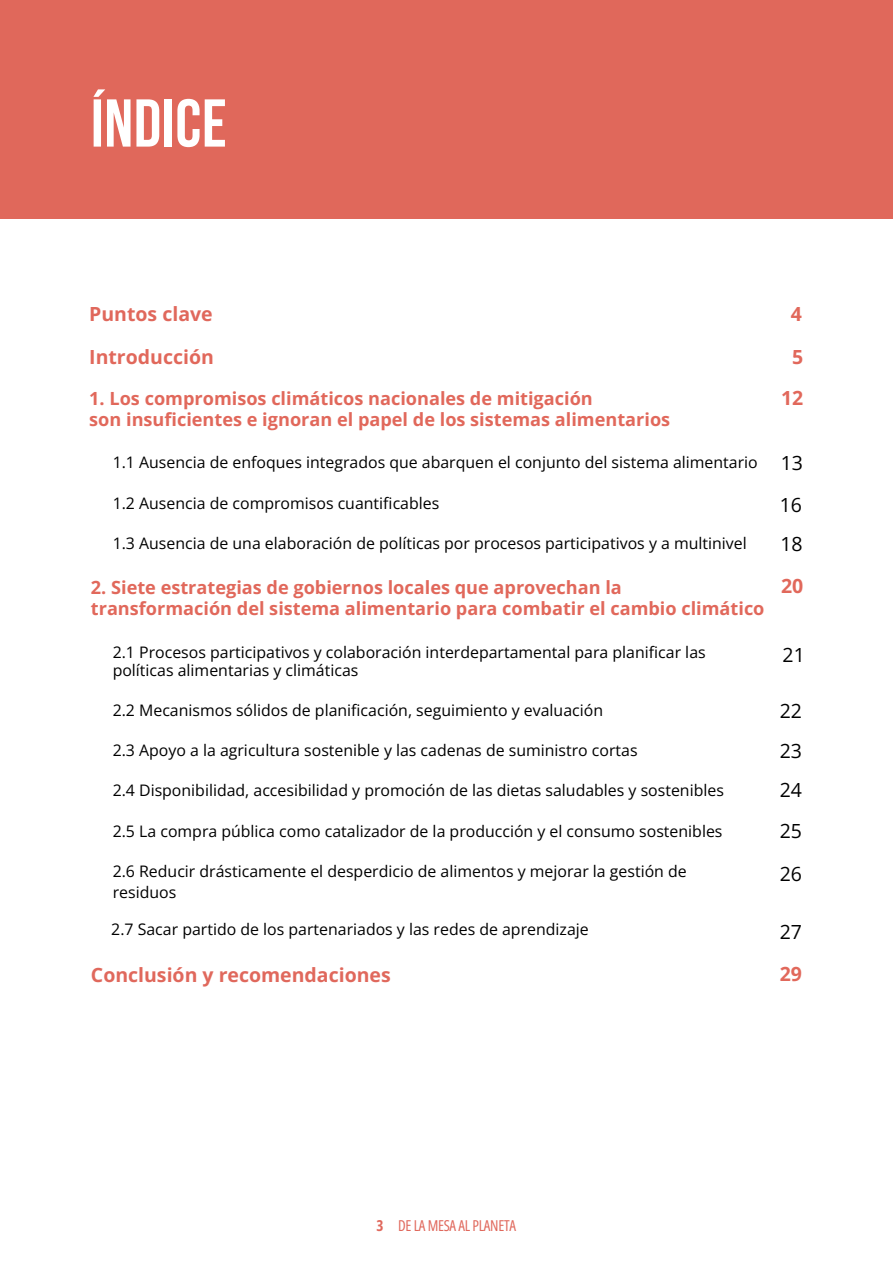
<style>
.page{position:relative;width:893px;height:1264px;background:#fff}
.page>*{position:absolute;margin:0;border:0;box-sizing:border-box;transform-origin:0 0}
.t1{font:700 67.5px "Bebas Neue";letter-spacing:.01em;color:#fff}
.t2{font:700 19.5px "Open Sans";color:#e0685c}
.t3{font:700 19.5px "Open Sans";color:#e1685b}
.t4{font:19.5px "Open Sans";color:#000}
.t5{font:700 18.15px/21.3px "Open Sans";color:#e1685b}
.t6{font:15.9px/18px "Open Sans";color:#000}
.t7{font:15px "Open Sans Condensed";letter-spacing:-.02em;color:#e0685c}
.s1{font-weight:700}
</style>
<div class="page">
<div style="left:0;top:0;width:892px;height:218px;background:#e0685b"></div>
<p class="t1" style="left:91px;top:96px;width:137px">ÍNDICE</p>
<p class="t2" style="left:89px;top:300px;width:125px">Puntos clave</p>
<p class="t3" style="left:790px;top:300px;width:13px">4</p>
<p class="t3" style="left:89px;top:343px;width:126px">Introducción</p>
<p class="t3" style="left:792px;top:343px;width:13px">5</p>
<p class="t5" style="left:89px;top:387px;width:505px">1. Los compromisos climáticos nacionales de mitigación</p>
<p class="t5" style="left:89px;top:408px;width:582px">son insuficientes e ignoran el papel de los sistemas alimentarios</p>
<p class="t3" style="left:781px;top:384px;width:24px">12</p>
<p class="t6" style="left:113px;top:453px;width:646px">1.1 Ausencia de enfoques integrados que abarquen el conjunto del sistema alimentario</p>
<p class="t4" style="left:780px;top:449px;width:24px">13</p>
<p class="t6" style="left:113px;top:493px;width:328px">1.2 Ausencia de compromisos cuantificables</p>
<p class="t4" style="left:779px;top:491px;width:24px">16</p>
<p class="t6" style="left:113px;top:533px;width:635px">1.3 Ausencia de una elaboración de políticas por procesos participativos y a multinivel</p>
<p class="t4" style="left:780px;top:530px;width:24px">18</p>
<p class="t5" style="left:91px;top:576px;width:675px">2. Siete estrategias de gobiernos locales que aprovechan la transformación del sistema alimentario para combatir el cambio climático</p>
<p class="t3" style="left:781px;top:572px;width:24px">20</p>
<p class="t6" style="left:113px;top:642px;width:594px">2.1 Procesos participativos y colaboración interdepartamental para planificar las políticas alimentarias y climáticas</p>
<p class="t4" style="left:782px;top:641px;width:24px">21</p>
<p class="t6" style="left:113px;top:700px;width:492px">2.2 Mecanismos sólidos de planificación, seguimiento y evaluación</p>
<p class="t4" style="left:779px;top:696px;width:24px">22</p>
<p class="t6" style="left:113px;top:741px;width:526px">2.3 Apoyo a la agricultura sostenible y las cadenas de suministro cortas</p>
<p class="t4" style="left:779px;top:737px;width:24px">23</p>
<p class="t6" style="left:113px;top:781px;width:612px">2.4 Disponibilidad, accesibilidad y promoción de las dietas saludables y sostenibles</p>
<p class="t4" style="left:779px;top:775px;width:24px">24</p>
<p class="t6" style="left:113px;top:821px;width:611px">2.5 La compra pública como catalizador de la producción y el consumo sostenibles</p>
<p class="t4" style="left:779px;top:816px;width:24px">25</p>
<p class="t6" style="left:113px;top:860px;width:575px;line-height:21.3px">2.6 Reducir drásticamente el desperdicio de alimentos y mejorar la gestión de residuos</p>
<p class="t4" style="left:779px;top:860px;width:24px">26</p>
<p class="t6" style="left:111px;top:919px;width:479px">2.7 Sacar partido de los partenariados y las redes de aprendizaje</p>
<p class="t4" style="left:779px;top:918px;width:24px">27</p>
<p class="t2" style="left:91px;top:961px;width:301px">Conclusión y recomendaciones</p>
<p class="t3" style="left:779px;top:960px;width:24px">29</p>
<p class="t7" style="left:376px;top:1214px;width:141px"><span class="s1">3</span> DE LA MESA AL PLANETA</p>
</div>
